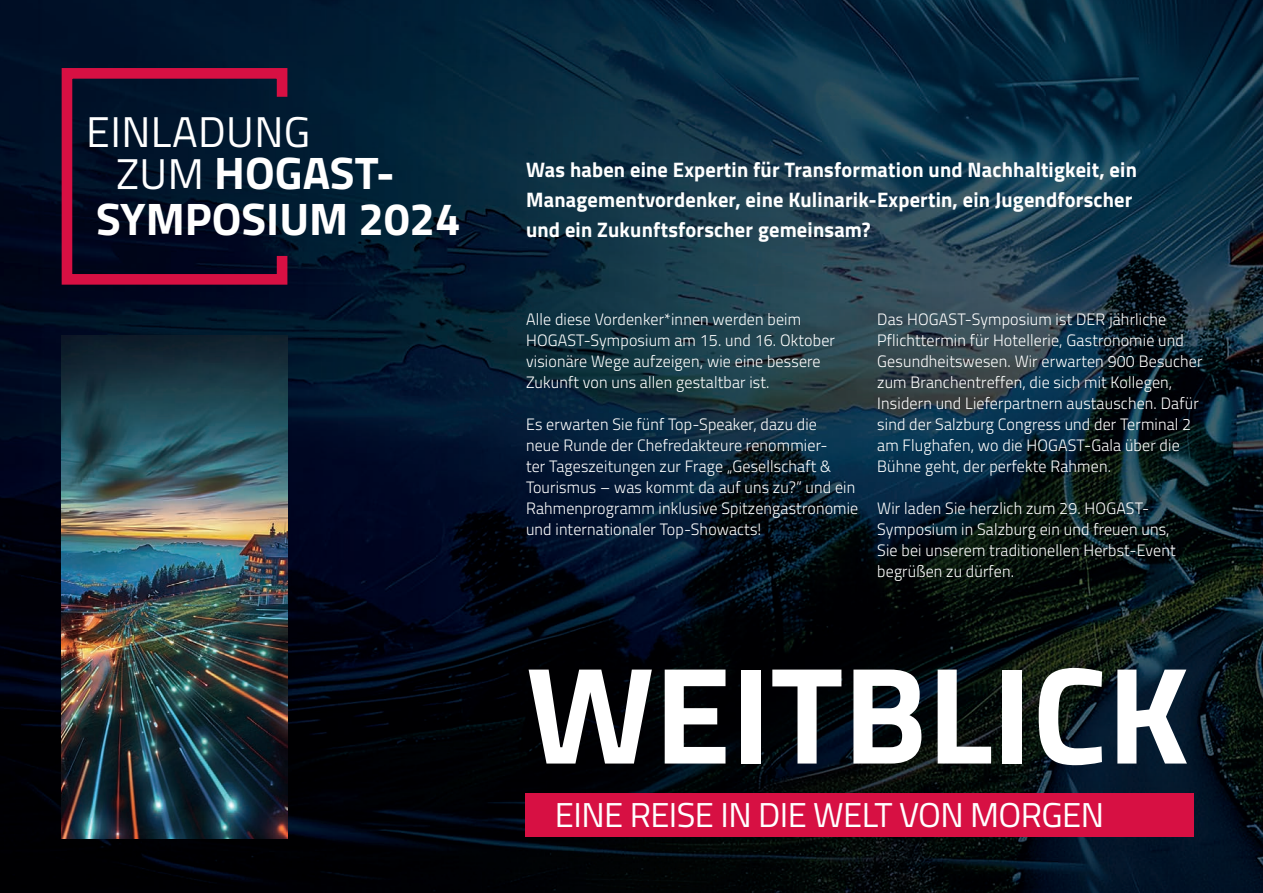
<style>
.page{position:relative;width:1263px;height:893px;background:#fff}
.page>*{position:absolute;margin:0;border:0;box-sizing:border-box;transform-origin:0 0}
.t1{font:700 138.15px "Titillium Web";color:#fff}
.t2{font:700 45.6px/45.3px "Titillium Web";color:#fff}
.t3{font:43.05px "Titillium Web";letter-spacing:.01em;color:#fff}
.t4{font:34.5px "Titillium Web";letter-spacing:-.015em;color:#fff}
.t5{font:700 21px/30px "Titillium Web";letter-spacing:.01em;color:#fff}
.t6{font:300 16.5px/21px "Titillium Web";letter-spacing:.01em;color:#fff}
.s1{font-weight:400;font-size:43.05px}
</style>
<div class="page">
<img style="left:0;top:0;width:1263px;height:893px">
<svg style="left:62px;top:68px;width:225px;height:217px"></svg>
<img style="left:62px;top:336px;width:225px;height:503px">
<div style="left:525px;top:793px;width:668px;height:43px;background:#d71043"></div>
<h3 class="t3" style="left:86px;top:115px;width:226px">EINLADUNG</h3>
<h2 class="t2" style="left:96px;top:151px;width:366px;text-indent:20px"><span class="s1">ZUM</span> HOGAST-<br>SYMPOSIUM 2024</h2>
<p class="t5" style="left:526px;top:155px;width:612px">Was haben eine Expertin für Transformation und Nachhaltigkeit, ein<br>Managementvordenker, eine Kulinarik-Expertin, ein Jugendforscher und ein Zukunftsforscher gemeinsam?</p>
<p class="t6" style="left:526px;top:309px;width:310px">Alle diese Vordenker*innen werden beim HOGAST-Symposium am 15. und 16. Oktober visionäre Wege aufzeigen, wie eine bessere Zukunft von uns allen gestaltbar ist.</p>
<p class="t6" style="left:526px;top:414px;width:334px">Es erwarten Sie fünf Top-Speaker, dazu die<br>neue Runde der Chefredakteure renommier-<br>ter Tageszeitungen zur Frage „Gesellschaft &amp; Tourismus – was kommt da auf uns zu?“ und ein Rahmenprogramm inklusive Spitzengastronomie und internationaler Top-Showacts!</p>
<p class="t6" style="left:877px;top:309px;width:327px">Das HOGAST-Symposium ist DER jährliche Pflichttermin für Hotellerie, Gastronomie und Gesundheitswesen. Wir erwarten 900 Besucher zum Branchentreffen, die sich mit Kollegen, Insidern und Lieferpartnern austauschen. Dafür sind der Salzburg Congress und der Terminal 2 am Flughafen, wo die HOGAST-Gala über die Bühne geht, der perfekte Rahmen.</p>
<p class="t6" style="left:877px;top:498px;width:300px">Wir laden Sie herzlich zum 29. HOGAST-Symposium in Salzburg ein und freuen uns, Sie bei unserem traditionellen Herbst-Event begrüßen zu dürfen.</p>
<h1 class="t1" style="left:526px;top:640px;width:665px">WEITBLICK</h1>
<h3 class="t4" style="left:555px;top:801px;width:551px">EINE REISE IN DIE WELT VON MORGEN</h3>
</div>
